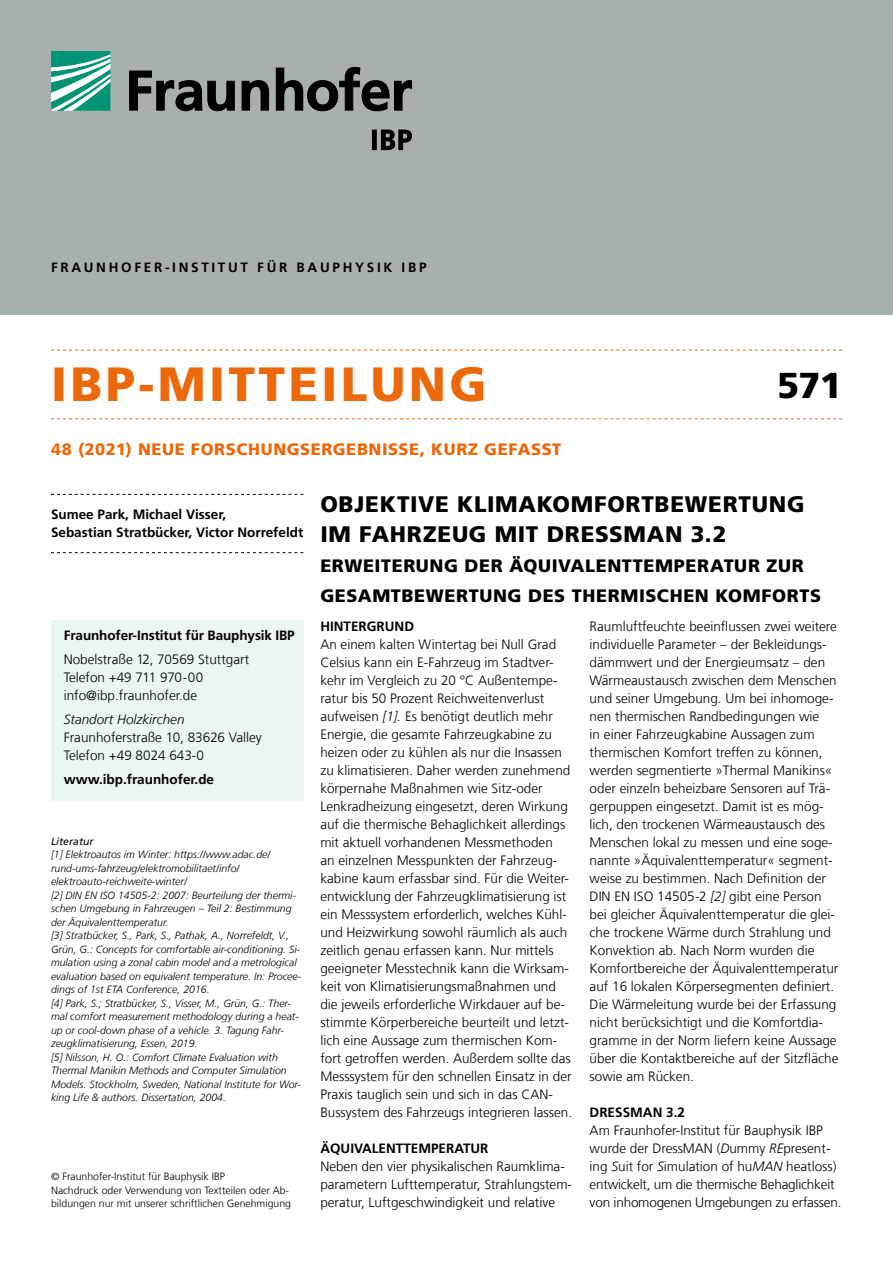
<style>
.page{position:relative;width:893px;height:1263px;background:#fff}
.page>*{position:absolute;margin:0;border:0;box-sizing:border-box;transform-origin:0 0}
._00_Titel_mit_Linien{font:900 48px "Frutiger LT Com";letter-spacing:.07em;color:#eb690b}
.t1{font:900 36px "Frutiger LT Com";color:#000}
._03_Standardüberschr{font:900 22.5px/30px "Frutiger LT Com";letter-spacing:.035em;color:#000}
.SubHead{font:900 18px/30px "Frutiger LT Com";letter-spacing:.035em;color:#000}
._03_Standardüberschr-2{font:900 16.5px "Frutiger LT Com";letter-spacing:.035em;color:#eb690b}
._06_Fließtext{font:300 13.5px/18px "Frutiger LT Com";color:#000}
._11_Zwischenüber_Lin{font:700 13.5px/18px "Frutiger LT Com";color:#000}
._06_Fließtext-2{font:700 13.5px "Frutiger LT Com";letter-spacing:-.005em;color:#000}
._10_Institutsname{font:700 13.5px "Frutiger LT Com";letter-spacing:.2em;color:#000}
._07_Zwischenüberschr{font:700 13.5px "Frutiger LT Com";color:#000}
._04_Literatur{font:italic 300 10.5px/13.5px "Frutiger LT Com";color:#000}
.t2{font:300 10.5px/13.5px "Frutiger LT Com";color:#000}
._04_Literatur-2{font:italic 10.5px "Frutiger LT Com";color:#000}
.s1{font-style:italic}
</style>
<div class="page">
<svg style="left:51px;top:350px;width:791px;height:1px"></svg>
<svg style="left:51px;top:418px;width:791px;height:1px"></svg>
<div style="left:0;top:0;width:893px;height:315px;background:#a8afaf"></div>
<div style="left:51px;top:621px;width:252px;height:180px;background:#ebf5f1"></div>
<svg style="left:51px;top:494px;width:252px;height:1px"></svg>
<svg style="left:51px;top:552px;width:252px;height:1px"></svg>
<svg style="left:52px;top:51px;width:58px;height:60px;background:#5bbaa6"></svg>
<svg style="left:129px;top:67px;width:283px;height:45px"></svg>
<svg style="left:372px;top:129px;width:40px;height:22px"></svg>
<p class="_10_Institutsname" style="left:51px;top:260px;width:377px">FRAUNHOFER-INSTITUT FÜR BAUPHYSIK IBP</p>
<p class="_00_Titel_mit_Linien" style="left:51px;top:356px;width:437px">IBP-MITTEILUNG</p>
<p class="_03_Standardüberschr-2" style="left:51px;top:440px;width:512px">48 (2021) NEUE FORSCHUNGSERGEBNISSE, KURZ GEFASST</p>
<p class="t1" style="left:777px;top:364px;width:66px">571</p>
<p class="_11_Zwischenüber_Lin" style="left:51px;top:506px;width:254px">Sumee Park, Michael Visser,<br>Sebastian Stratbücker, Victor Norrefeldt</p>
<p class="_06_Fließtext-2" style="left:64px;top:628px;width:233px">Fraunhofer-Institut für Bauphysik IBP</p>
<p class="_06_Fließtext" style="left:64px;top:651px;width:187px">Nobelstraße 12, 70569 Stuttgart</p>
<p class="_06_Fließtext" style="left:64px;top:669px;width:141px">Telefon +49 711 970-00</p>
<p class="_06_Fließtext" style="left:64px;top:687px;width:135px">info@ibp.fraunhofer.de</p>
<p class="_06_Fließtext" style="left:64px;top:711px;width:200px"><span class="s1">Standort Holzkirchen<br></span>Fraunhoferstraße 10, 83626 Valley</p>
<p class="_06_Fließtext" style="left:64px;top:747px;width:142px">Telefon +49 8024 643-0</p>
<p class="_06_Fließtext-2" style="left:64px;top:772px;width:152px">www.ibp.fraunhofer.de</p>
<p class="_04_Literatur-2" style="left:51px;top:835px;width:44px">Literatur</p>
<p class="_04_Literatur" style="left:51px;top:848px;width:221px">[1] Elektroautos im Winter: https://www.adac.de/ rund-ums-fahrzeug/elektromobilitaet/info/ elektroauto-reichweite-winter/</p>
<p class="_04_Literatur" style="left:51px;top:888px;width:247px">[2] DIN EN ISO 14505-2: 2007: Beurteilung der thermi&shy;schen Umgebung in Fahrzeugen – Teil 2: Bestimmung der Äquivalenttemperatur.</p>
<p class="_04_Literatur" style="left:51px;top:929px;width:252px">[3] Stratbücker, S., Park, S., Pathak, A., Norrefeldt, V., Grün, G.: Concepts for comfortable air-conditioning. Si&shy;mulation using a zonal cabin model and a metrological evaluation based on equivalent temperature. In: Procee&shy;dings of 1st ETA Conference, 2016.</p>
<p class="_04_Literatur" style="left:51px;top:996px;width:249px">[4] Park, S.; Stratbücker, S., Visser, M., Grün, G.: Ther&shy;mal comfort measurement methodology during a heat&shy;up or cool-down phase of a vehicle. 3. Tagung Fahr&shy;zeugklimatisierung, Essen, 2019.</p>
<p class="_04_Literatur" style="left:51px;top:1050px;width:251px">[5] Nilsson, H. O.: Comfort Climate Evaluation with Thermal Manikin Methods and Computer Simulation Models. Stockholm, Sweden, National Institute for Wor&shy;king Life &amp; authors. Dissertation, 2004.</p>
<p class="t2" style="left:51px;top:1170px;width:241px">© Fraunhofer-Institut für Bauphysik IBP<br>Nachdruck oder Verwendung von Textteilen oder Ab&shy;bildungen nur mit unserer schriftlichen Genehmigung</p>
<p class="_03_Standardüberschr" style="left:320px;top:489px;width:486px">OBJEKTIVE KLIMAKOMFORTBEWERTUNG<br>IM FAHRZEUG MIT DRESSMAN 3.2</p>
<p class="SubHead" style="left:320px;top:550px;width:502px">ERWEITERUNG DER ÄQUIVALENTTEMPERATUR ZUR<br>GESAMTBEWERTUNG DES THERMISCHEN KOMFORTS</p>
<p class="_07_Zwischenüberschr" style="left:320px;top:618px;width:95px">HINTERGRUND</p>
<p class="_06_Fließtext" style="left:320px;top:635px;width:253px">An einem kalten Wintertag bei Null Grad Celsius kann ein E-Fahrzeug im Stadtver&shy;kehr im Vergleich zu 20 °C Außentempe&shy;ratur bis 50 Prozent Reichweitenverlust aufweisen <span class="s1">[1].</span> Es benötigt deutlich mehr Energie, die gesamte Fahrzeugkabine zu heizen oder zu kühlen als nur die Insassen zu klimatisieren. Daher werden zunehmend körpernahe Maßnahmen wie Sitz-oder Lenkradheizung eingesetzt, deren Wirkung auf die thermische Behaglichkeit allerdings mit aktuell vorhandenen Messmethoden<br>an einzelnen Messpunkten der Fahrzeug&shy;kabine kaum erfassbar sind. Für die Weiter&shy;entwicklung der Fahrzeugklimatisierung ist ein Messsystem erforderlich, welches Kühl&shy;und Heizwirkung sowohl räumlich als auch zeitlich genau erfassen kann. Nur mittels geeigneter Messtechnik kann die Wirksam&shy;keit von Klimatisierungsmaßnahmen und die jeweils erforderliche Wirkdauer auf be&shy;stimmte Körperbereiche beurteilt und letzt&shy;lich eine Aussage zum thermischen Kom&shy;fort getroffen werden. Außerdem sollte das Messsystem für den schnellen Einsatz in der Praxis tauglich sein und sich in das CAN-Bussystem des Fahrzeugs integrieren lassen.</p>
<p class="_07_Zwischenüberschr" style="left:320px;top:1140px;width:170px">ÄQUIVALENTTEMPERATUR</p>
<p class="_06_Fließtext" style="left:320px;top:1157px;width:253px">Neben den vier physikalischen Raumklima&shy;parametern Lufttemperatur, Strahlungstem&shy;peratur, Luftgeschwindigkeit und relative</p>
<p class="_06_Fließtext" style="left:590px;top:617px;width:250px">Raumluftfeuchte beeinflussen zwei weitere individuelle Parameter – der Bekleidungs&shy;dämmwert und der Energieumsatz – den Wärmeaustausch zwischen dem Menschen und seiner Umgebung. Um bei inhomoge&shy;nen thermischen Randbedingungen wie<br>in einer Fahrzeugkabine Aussagen zum thermischen Komfort treffen zu können, werden segmentierte »Thermal Manikins« oder einzeln beheizbare Sensoren auf Trä&shy;gerpuppen eingesetzt. Damit ist es mög&shy;lich, den trockenen Wärmeaustausch des Menschen lokal zu messen und eine soge&shy;nannte »Äquivalenttemperatur« segment&shy;weise zu bestimmen. Nach Definition der DIN EN ISO 14505-2 <span class="s1">[2]</span> gibt eine Person bei gleicher Äquivalenttemperatur die glei&shy;che trockene Wärme durch Strahlung und Konvektion ab. Nach Norm wurden die Komfortbereiche der Äquivalenttemperatur auf 16 lokalen Körpersegmenten definiert.<br>Die Wärmeleitung wurde bei der Erfassung nicht berücksichtigt und die Komfortdia&shy;gramme in der Norm liefern keine Aussage über die Kontaktbereiche auf der Sitzfläche sowie am Rücken.</p>
<p class="_11_Zwischenüber_Lin" style="left:590px;top:1103px;width:97px">DRESSMAN 3.2</p>
<p class="_06_Fließtext" style="left:590px;top:1121px;width:253px">Am Fraunhofer-Institut für Bauphysik IBP wurde der DressMAN (<span class="s1">D</span>ummy <span class="s1">RE</span>present&shy;ing <span class="s1">S</span>uit for <span class="s1">S</span>imulation of hu<span class="s1">MAN</span> heatloss) entwickelt, um die thermische Behaglichkeit von inhomogenen Umgebungen zu erfassen.</p>
</div>
